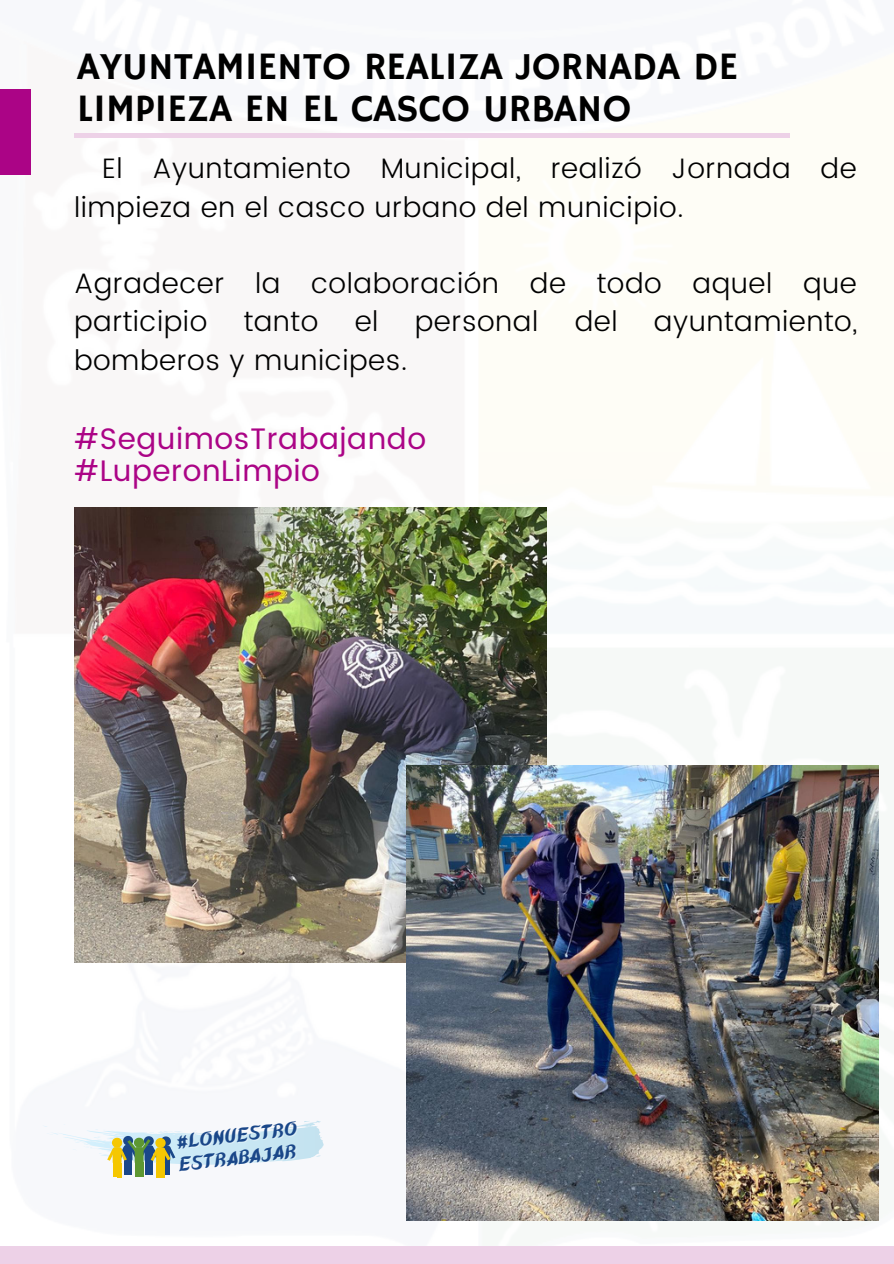
<style>
.page{position:relative;width:894px;height:1264px;background:#fff}
.page>*{position:absolute;margin:0;border:0;box-sizing:border-box;transform-origin:0 0}
.t1{font:38.7px/42.2px "Hammersmith One";color:#000}
.t2{font:29.55px "Poppins";letter-spacing:.02em;color:#ab0486}
.t3{font:300 28.05px/38.2px "Poppins";letter-spacing:.02em;color:#000}
.t4{font:italic 20.85px "Kawit Free Ext";color:#1a4789}
</style>
<div class="page">
<hr style="left:74px;top:134px;width:715px;height:4px;background:#edd1e7">
<img style="left:74px;top:507px;width:472px;height:455px">
<div style="left:0;top:1245px;width:893px;height:18px;background:#edd1e7"></div>
<div style="left:0;top:89px;width:31px;height:86px;background:#ab0486"></div>
<img style="left:406px;top:765px;width:472px;height:455px">
<hr style="left:124px;top:1159px;width:4px;height:15px;background:#1a4789">
<hr style="left:128px;top:1159px;width:4px;height:15px;background:#1a4789">
<hr style="left:166px;top:1160px;width:4px;height:14px;background:#1a4789">
<hr style="left:145px;top:1160px;width:3px;height:14px;background:#1a4789">
<hr style="left:149px;top:1160px;width:4px;height:14px;background:#1a4789">
<hr style="left:113px;top:1162px;width:4px;height:15px;background:#f5c701">
<hr style="left:117px;top:1162px;width:4px;height:15px;background:#f5c701">
<hr style="left:135px;top:1162px;width:4px;height:15px;background:#5d9732">
<hr style="left:139px;top:1162px;width:4px;height:15px;background:#5d9732">
<hr style="left:156px;top:1162px;width:4px;height:15px;background:#f5c701">
<svg style="left:42px;top:1120px;width:281px;height:44px"></svg>
<hr style="left:161px;top:1162px;width:4px;height:15px;background:#f5c701">
<p class="t1" style="left:77px;top:47px;width:662px">AYUNTAMIENTO REALIZA JORNADA DE<br>LIMPIEZA EN EL CASCO URBANO</p>
<p class="t3" style="left:74px;top:149px;width:784px;text-indent:28px">El Ayuntamiento Municipal, realizó Jornada de limpieza en el casco urbano del municipio.</p>
<p class="t3" style="left:74px;top:264px;width:784px">Agradecer la colaboración de todo aquel que participio</p>
<p class="t3" style="left:244px;top:303px;width:76px">tanto</p>
<p class="t3" style="left:354px;top:303px;width:25px">el</p>
<p class="t3" style="left:414px;top:303px;width:125px">personal</p>
<p class="t3" style="left:574px;top:303px;width:44px">del</p>
<p class="t3" style="left:653px;top:303px;width:205px">ayuntamiento,</p>
<p class="t3" style="left:74px;top:341px;width:334px">bomberos y municipes.</p>
<p class="t2" style="left:74px;top:421px;width:353px">#SeguimosTrabajando</p>
<p class="t2" style="left:74px;top:454px;width:247px">#LuperonLimpio</p>
<p class="t4" style="left:176px;top:1132px;width:123px;rotate:-6deg">#LoNuestro</p>
<p class="t4" style="left:178px;top:1154px;width:119px;rotate:-6deg">EsTrabajar</p>
</div>
